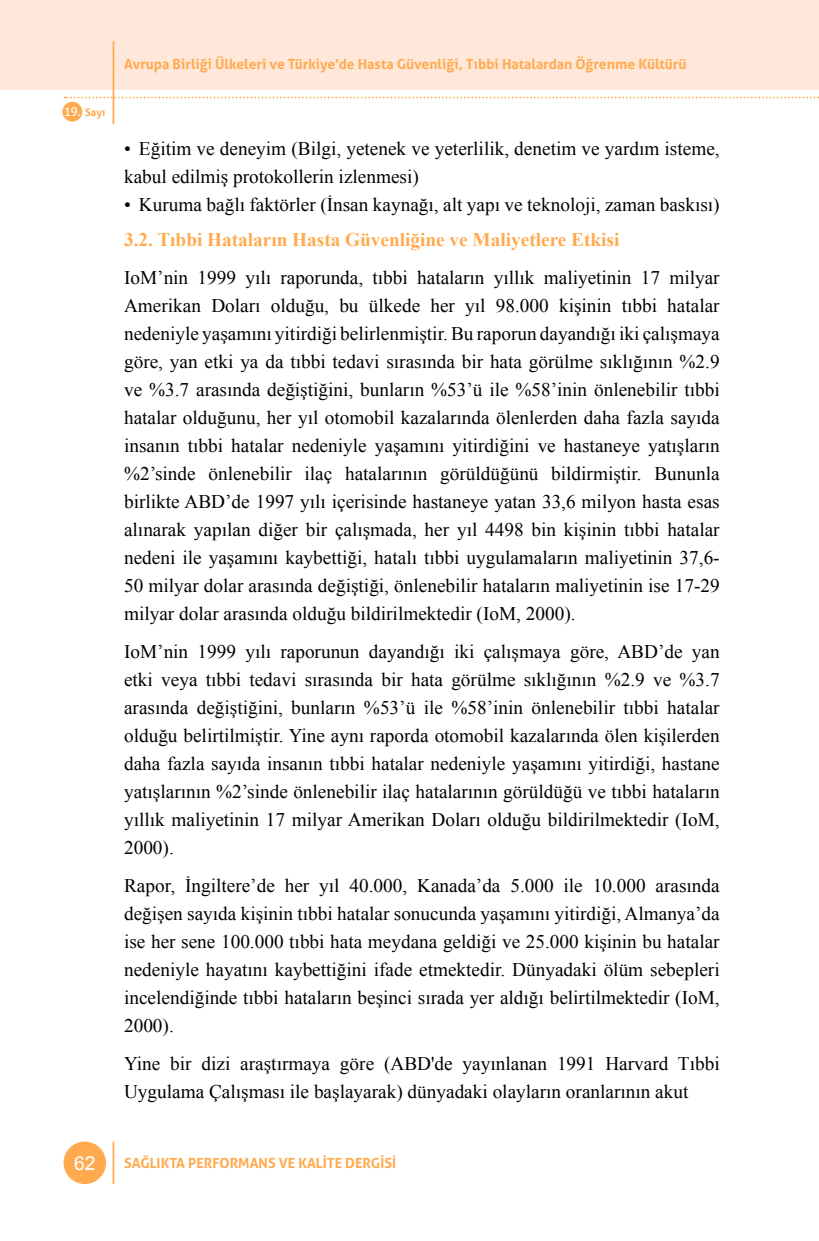
<style>
.page{position:relative;width:819px;height:1241px;background:#fff}
.page>*{position:absolute;margin:0;border:0;box-sizing:border-box;transform-origin:0 0}
.t1{font:19.25px/28px "Times New Roman";color:#000;text-align:justify}
.t2{font:700 19.25px "Times New Roman";color:#ffaa4e}
.t3{font:19.25px "Arial";color:#fff}
.t4{font:700 14px "Aller";color:#ffaa4e}
.t5{font:700 10.5px "Aller";color:#ffaa4e}
.s1{font-weight:400;font-size:12.25px;color:#fff}
</style>
<div class="page">
<div style="left:0;top:0;width:819px;height:89px;background:#ffe8da"></div>
<svg style="left:64px;top:97px;width:755px;height:1px"></svg>
<hr style="left:113px;top:41px;width:1px;height:83px;background:#ffaa4e">
<div style="left:63px;top:1141px;width:43px;height:42px;background:#ffaa4e;border-radius:50%"></div>
<hr style="left:113px;top:1141px;width:1px;height:42px;background:#ffaa4e">
<div style="left:62px;top:102px;width:20px;height:20px;background:#ffaa4e;border-radius:50%"></div>
<p class="t5" style="left:64px;top:105px;width:43px"><span class="s1">19.</span> Sayı</p>
<p class="t4" style="left:124px;top:55px;width:564px">Avrupa Birliği Ülkeleri ve Türkiye'de Hasta Güvenliği, Tıbbi Hatalardan Öğrenme Kültürü</p>
<p class="t1" style="left:124px;top:134px;width:597px">• Eğitim ve deneyim (Bilgi, yetenek ve yeterlilik, denetim ve yardım isteme, kabul edilmiş protokollerin izlenmesi)</p>
<p class="t1" style="left:124px;top:190px;width:597px">• Kuruma bağlı faktörler (İnsan kaynağı, alt yapı ve teknoloji, zaman baskısı)</p>
<p class="t2" style="left:124px;top:226px;width:496px">3.2. Tıbbi Hataların Hasta Güvenliğine ve Maliyetlere Etkisi</p>
<p class="t1" style="left:124px;top:263px;width:597px">IoM’nin 1999 yılı raporunda, tıbbi hataların yıllık maliyetinin 17 milyar Amerikan Doları olduğu, bu ülkede her yıl 98.000 kişinin tıbbi hatalar nedeniyle yaşamını yitirdiği belirlenmiştir. Bu raporun dayandığı iki çalışmaya göre, yan etki ya da tıbbi tedavi sırasında bir hata görülme sıklığının %2.9 ve %3.7 arasında değiştiğini, bunların %53’ü ile %58’inin önlenebilir tıbbi hatalar olduğunu, her yıl otomobil kazalarında ölenlerden daha fazla sayıda insanın tıbbi hatalar nedeniyle yaşamını yitirdiğini ve hastaneye yatışların %2’sinde önlenebilir ilaç hatalarının görüldüğünü bildirmiştir. Bununla birlikte ABD’de 1997 yılı içerisinde hastaneye yatan 33,6 milyon hasta esas alınarak yapılan diğer bir çalışmada, her yıl 4498 bin kişinin tıbbi hatalar nedeni ile yaşamını kaybettiği, hatalı tıbbi uygulamaların maliyetinin 37,6- 50 milyar dolar arasında değiştiği, önlenebilir hataların maliyetinin ise 17-29 milyar dolar arasında olduğu bildirilmektedir (IoM, 2000).</p>
<p class="t1" style="left:124px;top:637px;width:597px">IoM’nin 1999 yılı raporunun dayandığı iki çalışmaya göre, ABD’de yan etki veya tıbbi tedavi sırasında bir hata görülme sıklığının %2.9 ve %3.7 arasında değiştiğini, bunların %53’ü ile %58’inin önlenebilir tıbbi hatalar olduğu belirtilmiştir. Yine aynı raporda otomobil kazalarında ölen kişilerden daha fazla sayıda insanın tıbbi hatalar nedeniyle yaşamını yitirdiği, hastane yatışlarının %2’sinde önlenebilir ilaç hatalarının görüldüğü ve tıbbi hataların yıllık maliyetinin 17 milyar Amerikan Doları olduğu bildirilmektedir (IoM, 2000).</p>
<p class="t1" style="left:124px;top:871px;width:597px">Rapor, İngiltere’de her yıl 40.000, Kanada’da 5.000 ile 10.000 arasında değişen sayıda kişinin tıbbi hatalar sonucunda yaşamını yitirdiği, Almanya’da ise her sene 100.000 tıbbi hata meydana geldiği ve 25.000 kişinin bu hatalar nedeniyle hayatını kaybettiğini ifade etmektedir. Dünyadaki ölüm sebepleri incelendiğinde tıbbi hataların beşinci sırada yer aldığı belirtilmektedir (IoM, 2000).</p>
<p class="t1" style="left:124px;top:1049px;width:597px">Yine bir dizi araştırmaya göre (ABD'de yayınlanan 1991 Harvard Tıbbi<br>Uygulama Çalışması ile başlayarak) dünyadaki olayların oranlarının akut</p>
<p class="t3" style="left:74px;top:1150px;width:23px">62</p>
<p class="t4" style="left:124px;top:1154px;width:273px">SAĞLIKTA PERFORMANS VE KALİTE DERGİSİ</p>
</div>
